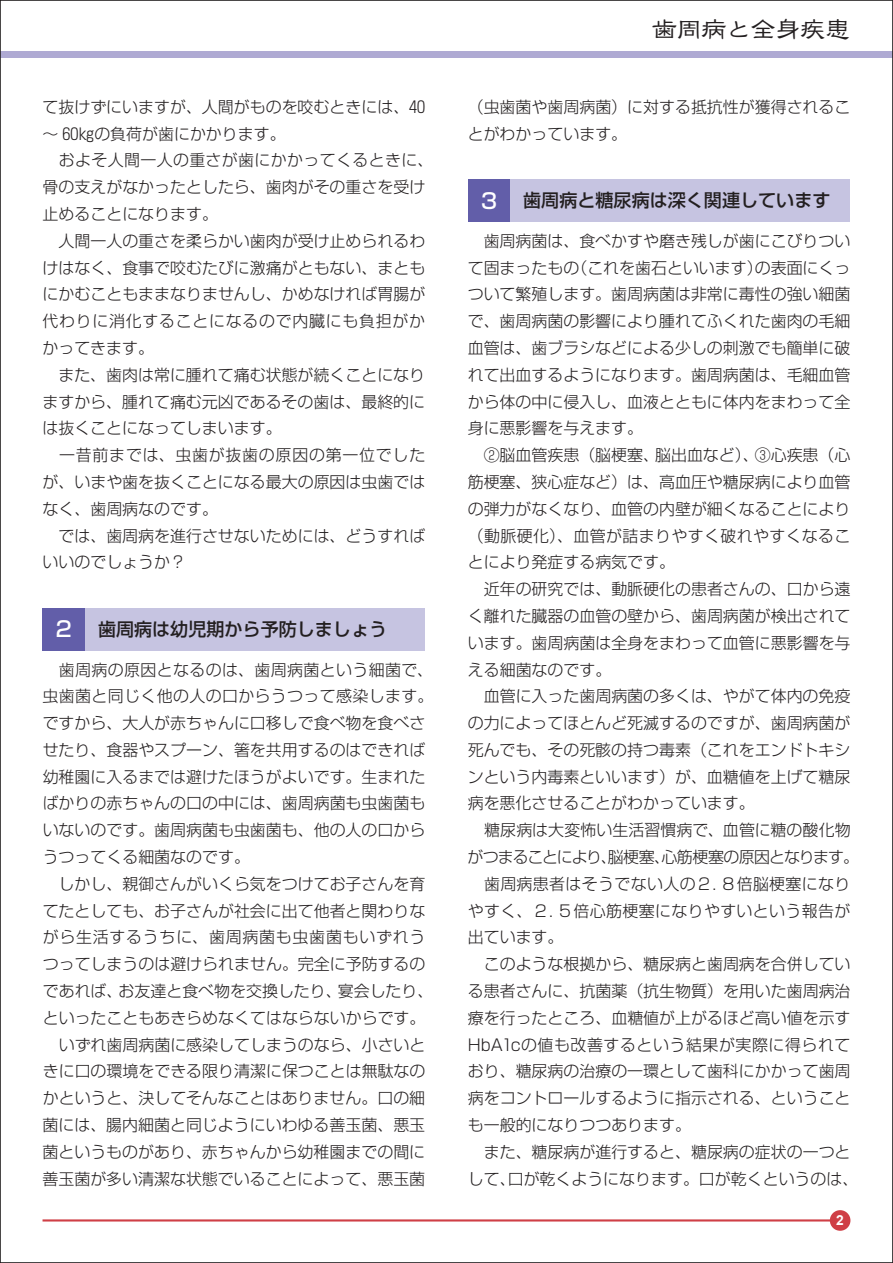
<style>
.page{position:relative;width:893px;height:1263px;background:#fff}
.page>*{position:absolute;margin:0;border:0;box-sizing:border-box;transform-origin:0 0}
.t1{font:25.5px "Likurei Std";letter-spacing:-.025em;color:#231f20}
.t2{font:500 18px "Shin Go Pro";color:#231f20}
.t3{font:300 15.9px/26.8px "Shin Go Pro";color:#231f20;text-align:justify}
.t4{font:300 15.9px "Shin Go Pro";letter-spacing:.025em;color:#231f20}
.t5{font:300 15.9px "Shin Go Pro";letter-spacing:-.06em;color:#231f20}
.t6{font:300 15.9px "Shin Go Pro";letter-spacing:.035em;color:#231f20}
.t7{font:700 13.8px "Arial";color:#fff}
.s1{font-family:"S Shingo Num L";font-weight:400}
.s2{font-size:21.3px;color:#fff}
</style>
<div class="page">
<div style="left:0;top:51px;width:893px;height:6px;background:#afaad3"></div>
<hr style="left:43px;top:1219px;width:806px;height:2px;background:#cf3f46">
<div style="left:43px;top:608px;width:42px;height:43px;background:#625ea9"></div>
<div style="left:85px;top:608px;width:340px;height:43px;background:#c6c4e1"></div>
<div style="left:468px;top:179px;width:42px;height:43px;background:#625ea9"></div>
<div style="left:510px;top:179px;width:340px;height:43px;background:#c6c4e1"></div>
<div style="left:830px;top:1210px;width:20px;height:21px;background:#cf3f46;border-radius:50%"></div>
<p class="t3" style="left:43px;top:91px;width:384px">て抜けずにいますが、人間がものを咬むときには、<span class="s1">40</span>～ <span class="s1">60</span>㎏の負荷が歯にかかります。</p>
<p class="t3" style="left:43px;top:145px;width:392px;text-align:left;text-indent:16px">およそ人間一人の重さが歯にかかってくるときに、骨の支えがなかったとしたら、歯肉がその重さを受け止めることになります。</p>
<p class="t3" style="left:42px;top:225px;width:384px;text-indent:16px">人間一人の重さを柔らかい歯肉が受け止められるわけはなく、食事で咬むたびに激痛がともない、まともにかむこともままなりませんし、かめなければ胃腸が代わりに消化することになるので内臓にも負担がかかってきます。</p>
<p class="t3" style="left:42px;top:359px;width:384px;text-indent:16px">また、歯肉は常に腫れて痛む状態が続くことになりますから、腫れて痛む元凶であるその歯は、最終的には抜くことになってしまいます。</p>
<p class="t3" style="left:43px;top:440px;width:384px;text-indent:17px">一昔前までは、虫歯が抜歯の原因の第一位でしたが、いまや歯を抜くことになる最大の原因は虫歯ではなく、歯周病なのです。</p>
<p class="t3" style="left:43px;top:520px;width:384px;text-indent:16px">では、歯周病を進行させないためには、どうすればいいのでしょうか？</p>
<p class="t2" style="left:53px;top:614px;width:335px"><span class="s2">２</span> 歯周病は幼児期から予防しましょう</p>
<p class="t3" style="left:43px;top:654px;width:392px;text-align:left;text-indent:16px">歯周病の原因となるのは、歯周病菌という細菌で、虫歯菌と同じく他の人の口からうつって感染します。ですから、大人が赤ちゃんに口移しで食べ物を食べさせたり、食器やスプーン、箸を共用するのはできれば幼稚園に入るまでは避けたほうがよいです。生まれたばかりの赤ちゃんの口の中には、歯周病菌も虫歯菌もいないのです。歯周病菌も虫歯菌も、他の人の口からうつってくる細菌なのです。</p>
<p class="t3" style="left:43px;top:868px;width:392px;text-align:center">しかし、親御さんがいくら気をつけてお子さんを育<br>てたとしても、お子さんが社会に出て他者と関わりながら生活するうちに、歯周病菌も虫歯菌もいずれうつってしまうのは避けられません。完全に予防するのであれば、お友達と食べ物を交換したり、宴会したり、といったこともあきらめなくてはならないからです。いずれ歯周病菌に感染してしまうのなら、小さいと<br>きに口の環境をできる限り清潔に保つことは無駄なのかというと、決してそんなことはありません。口の細菌には、腸内細菌と同じようにいわゆる善玉菌、悪玉菌というものがあり、赤ちゃんから幼稚園までの間に善玉菌が多い清潔な状態でいることによって、悪玉菌</p>
<h1 class="t1" style="left:652px;top:13px;width:200px">歯周病と全身疾患</h1>
<p class="t3" style="left:468px;top:91px;width:384px">（虫歯菌や歯周病菌）に対する抵抗性が獲得されることがわかっています。</p>
<p class="t2" style="left:478px;top:186px;width:353px"><span class="s2">３</span> 歯周病と糖尿病は深く関連しています</p>
<p class="t3" style="left:468px;top:225px;width:384px;text-indent:16px">歯周病菌は、食べかすや磨き残しが歯にこびりついて固まったもの（これを歯石といいます）の表面にくっついて繁殖します。歯周病菌は非常に毒性の強い細菌で、歯周病菌の影響により腫れてふくれた歯肉の毛細血管は、歯ブラシなどによる少しの刺激でも簡単に破れて出血するようになります。歯周病菌は、毛細血管から体の中に侵入し、血液とともに体内をまわって全身に悪影響を与えます。</p>
<p class="t3" style="left:468px;top:440px;width:384px;text-indent:16px">②脳血管疾患（脳梗塞、脳出血など）、③心疾患（心筋梗塞、狭心症など）は、高血圧や糖尿病により血管の弾力がなくなり、血管の内壁が細くなることにより（動脈硬化）、血管が詰まりやすく破れやすくなることにより発症する病気です。</p>
<p class="t3" style="left:468px;top:574px;width:384px;text-indent:16px">近年の研究では、動脈硬化の患者さんの、口から遠く離れた臓器の血管の壁から、歯周病菌が検出されています。歯周病菌は全身をまわって血管に悪影響を与える細菌なのです。</p>
<p class="t3" style="left:468px;top:681px;width:384px;text-indent:16px">血管に入った歯周病菌の多くは、やがて体内の免疫の力によってほとんど死滅するのですが、歯周病菌が死んでも、その死骸の持つ毒素（これをエンドトキシンという内毒素といいます）が、血糖値を上げて糖尿病を悪化させることがわかっています。</p>
<p class="t3" style="left:484px;top:815px;width:368px">糖尿病は大変怖い生活習慣病で、血管に糖の酸化物</p>
<p class="t5" style="left:467px;top:844px;width:393px">がつまることにより、脳梗塞、心筋梗塞の原因となります。</p>
<p class="t4" style="left:484px;top:871px;width:368px">歯周病患者はそうでない人の２．８倍脳梗塞になり</p>
<p class="t4" style="left:468px;top:897px;width:384px">やすく、２．５倍心筋梗塞になりやすいという報告が</p>
<p class="t3" style="left:468px;top:922px;width:97px">出ています。</p>
<p class="t3" style="left:484px;top:949px;width:368px">このような根拠から、糖尿病と歯周病を合併してい</p>
<p class="t3" style="left:468px;top:975px;width:384px">る患者さんに、抗菌薬（抗生物質）を用いた歯周病治</p>
<p class="t3" style="left:468px;top:1002px;width:384px">療を行ったところ、血糖値が上がるほど高い値を示す</p>
<p class="t6" style="left:468px;top:1031px;width:384px">HbA<span class="s1">1</span>cの値も改善するという結果が実際に得られて</p>
<p class="t3" style="left:468px;top:1056px;width:384px">おり、糖尿病の治療の一環として歯科にかかって歯周</p>
<p class="t3" style="left:468px;top:1083px;width:384px">病をコントロールするように指示される、ということ</p>
<p class="t3" style="left:468px;top:1109px;width:225px">も一般的になりつつあります。</p>
<p class="t3" style="left:484px;top:1136px;width:368px">また、糖尿病が進行すると、糖尿病の症状の一つと</p>
<p class="t3" style="left:468px;top:1163px;width:392px">して、口が乾くようになります。口が乾くというのは、</p>
<p class="t7" style="left:836px;top:1211px;width:9px">2</p>
</div>
